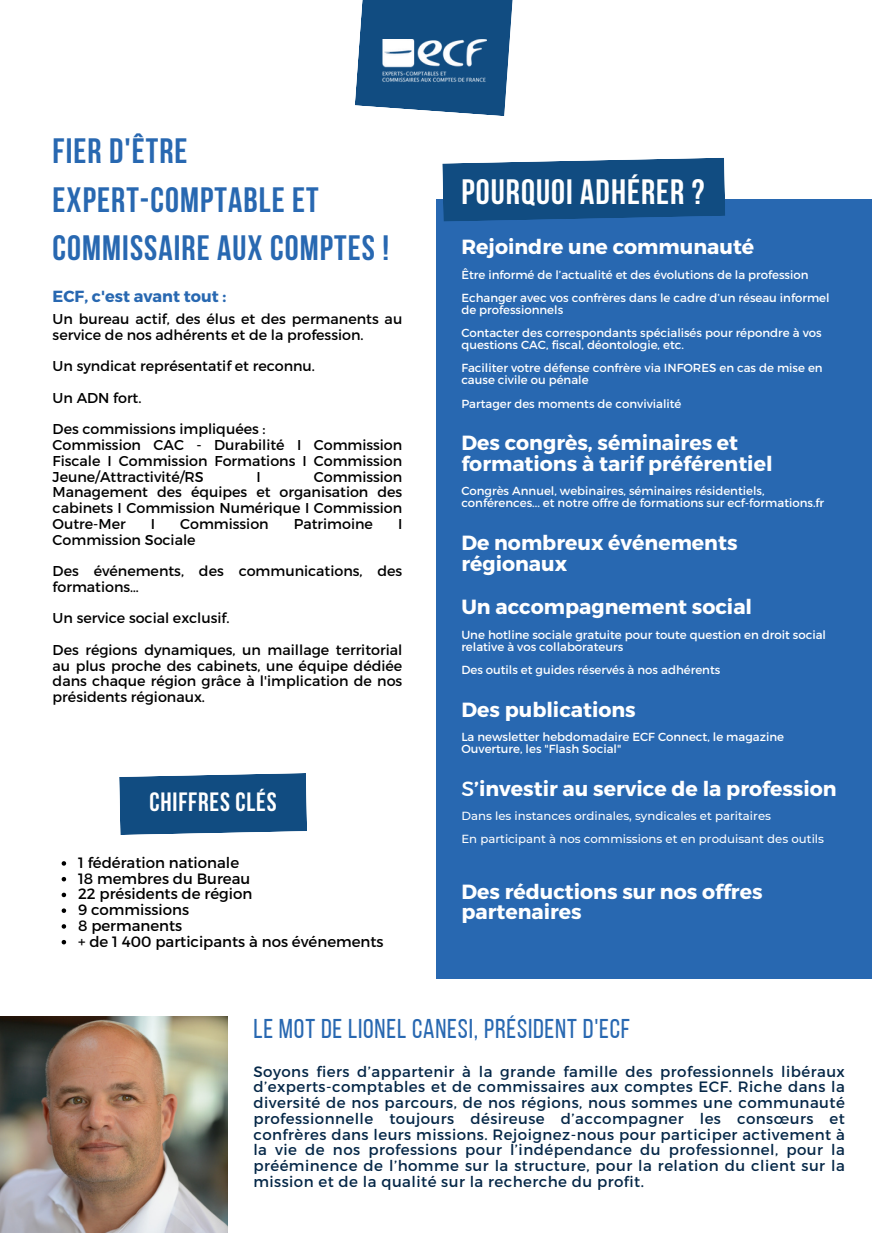
<style>
.page{position:relative;width:872px;height:1233px;background:#fff}
.page>*{position:absolute;margin:0;border:0;box-sizing:border-box;transform-origin:0 0}
.t1{font:700 35.1px/48.3px "Bebas Neue";letter-spacing:.03em;color:#2868b1}
.t2{font:700 35.1px "Bebas Neue";letter-spacing:.03em;color:#fff}
.t3{font:27.15px "Bebas Neue";letter-spacing:.03em;color:#2868b1}
.t4{font:700 26.4px "Bebas Neue";letter-spacing:.03em;color:#fff}
.t5{font:700 20.55px/20.5px "Montserrat";color:#fff}
.t6{font:700 16.05px "Montserrat";color:#2868b1}
.t7{font:15px/15.8px "Montserrat";letter-spacing:.03em;color:#052747;text-align:justify}
.t8{font:15px "Montserrat";color:#000}
.t9{font:14.25px/15.8px "Montserrat";color:#000;text-align:justify}
.t10{font:11.7px/11.7px "Montserrat";color:#fff}
.t11{font:500 11.7px "Montserrat";color:#fff}
.s1{font-weight:400}
</style>
<div class="page">
<div style="left:436px;top:199px;width:436px;height:779px;background:#2868b1"></div>
<svg style="left:119px;top:773px;width:188px;height:62px;background:#23598a"></svg>
<svg style="left:355px;top:0;width:158px;height:116px;background:#2f6291"></svg>
<img style="left:382px;top:40px;width:104px;height:42px">
<svg style="left:442px;top:158px;width:283px;height:64px;background:#1d5589"></svg>
<svg style="left:62px;top:861px;width:4px;height:5px"></svg>
<svg style="left:62px;top:877px;width:4px;height:4px"></svg>
<svg style="left:62px;top:893px;width:4px;height:4px"></svg>
<svg style="left:62px;top:908px;width:4px;height:5px"></svg>
<svg style="left:62px;top:924px;width:4px;height:5px"></svg>
<svg style="left:62px;top:940px;width:4px;height:4px"></svg>
<img style="left:0;top:1016px;width:227px;height:217px">
<h4 class="t1" style="left:53px;top:131px;width:338px">FIER D'ÊTRE<br>EXPERT-COMPTABLE ET<br>COMMISSAIRE AUX COMPTES !</h4>
<p class="t6" style="left:53px;top:286px;width:175px">ECF, c'est avant tout :</p>
<p class="t9" style="left:53px;top:311px;width:351px">Un bureau actif, des élus et des permanents au service de nos adhérents et de la profession.</p>
<p class="t9" style="left:53px;top:358px;width:264px">Un syndicat représentatif et reconnu.</p>
<p class="t9" style="left:53px;top:389px;width:90px">Un ADN fort.</p>
<p class="t9" style="left:53px;top:421px;width:214px">Des commissions impliquées :</p>
<p class="t9" style="left:53px;top:437px;width:351px">Commission CAC - Durabilité I Commission Fiscale I Commission Formations I Commission Jeune/Attractivité/RS</p>
<p class="t9" style="left:53px;top:468px;width:351px;text-indent:261px">Commission Management des équipes et organisation des cabinets I Commission Numérique I Commission Outre-Mer</p>
<p class="t9" style="left:256px;top:468px;width:6px">I</p>
<p class="t9" style="left:151px;top:515px;width:6px">I</p>
<p class="t9" style="left:180px;top:515px;width:90px">Commission</p>
<p class="t9" style="left:294px;top:515px;width:81px">Patrimoine</p>
<p class="t9" style="left:398px;top:515px;width:6px">I</p>
<p class="t9" style="left:53px;top:531px;width:144px">Commission Sociale</p>
<p class="t9" style="left:53px;top:563px;width:351px">Des événements, des communications, des formations…</p>
<p class="t9" style="left:53px;top:610px;width:178px">Un service social exclusif.</p>
<h2 class="t9" style="left:53px;top:641px;width:351px">Des régions dynamiques, un maillage territorial au plus proche des cabinets, une équipe dédiée dans chaque région grâce à l'implication de nos présidents régionaux.</h2>
<h1 class="t4" style="left:150px;top:791px;width:128px">CHIFFRES CLÉS</h1>
<p class="t8" style="left:78px;top:853px;width:162px">1 fédération nationale</p>
<p class="t8" style="left:78px;top:869px;width:174px">18 membres du Bureau</p>
<p class="t8" style="left:78px;top:884px;width:176px">22 présidents de région</p>
<p class="t8" style="left:78px;top:900px;width:112px">9 commissions</p>
<p class="t8" style="left:78px;top:916px;width:106px">8 permanents</p>
<p class="t8" style="left:78px;top:932px;width:307px">+ de 1 400 participants à nos événements</p>
<p class="t2" style="left:461px;top:178px;width:245px">POURQUOI ADHÉRER ?</p>
<p class="t5" style="left:461px;top:236px;width:294px">Rejoindre une communauté</p>
<p class="t10" style="left:461px;top:268px;width:348px">Être informé de l’actualité et des évolutions de la profession</p>
<p class="t10" style="left:461px;top:292px;width:370px">Echanger avec vos confrères dans le cadre d’un réseau informel de professionnels</p>
<h4 class="t10" style="left:461px;top:327px;width:362px">Contacter des correspondants spécialisés pour répondre à vos questions CAC, fiscal, déontologie, etc.</h4>
<p class="t10" style="left:461px;top:362px;width:363px">Faciliter votre défense confrère via INFORES en cas de mise en cause civile ou pénale</p>
<p class="t10" style="left:461px;top:397px;width:221px">Partager des moments de convivialité</p>
<p class="t5" style="left:461px;top:432px;width:313px">Des congrès, séminaires et formations à tarif préférentiel</p>
<h4 class="t10" style="left:461px;top:485px;width:364px">Congrès Annuel, webinaires, séminaires résidentiels, conférences... et notre offre de formations sur ecf-formations.fr</h4>
<p class="t5" style="left:461px;top:531px;width:278px">De nombreux événements régionaux</p>
<p class="t5" style="left:461px;top:596px;width:292px">Un accompagnement social</p>
<p class="t10" style="left:461px;top:628px;width:366px">Une hotline sociale gratuite pour toute question en droit social relative à vos collaborateurs</p>
<h4 class="t10" style="left:461px;top:663px;width:260px">Des outils et guides réservés à nos adhérents</h4>
<p class="t5" style="left:461px;top:698px;width:176px">Des publications</p>
<h5 class="t10" style="left:461px;top:731px;width:324px">La newsletter hebdomadaire ECF Connect, le magazine<br>Ouverture, les "Flash Social"</h5>
<p class="t5" style="left:461px;top:777px;width:377px"><span class="s1">S</span>’investir au service de la profession</p>
<p class="t11" style="left:461px;top:808px;width:311px">Dans les instances ordinales, syndicales et paritaires</p>
<h4 class="t11" style="left:461px;top:832px;width:364px">En participant à nos commissions et en produisant des outils</h4>
<h6 class="t5" style="left:461px;top:880px;width:303px">Des réductions sur nos offres partenaires</h6>
<h2 class="t3" style="left:253px;top:1018px;width:378px">LE MOT DE LIONEL CANESI, PRÉSIDENT D'ECF</h2>
<p class="t7" style="left:253px;top:1063px;width:593px">Soyons fiers d’appartenir à la grande famille des professionnels libéraux d’experts-comptables et de commissaires aux comptes ECF. Riche dans la diversité de nos parcours, de nos régions, nous sommes une communauté professionnelle toujours désireuse d’accompagner les consœurs et confrères dans leurs missions. Rejoignez-nous pour participer activement à la vie de nos professions pour l’indépendance du professionnel, pour la prééminence de l’homme sur la structure, pour la relation du client sur la mission et de la qualité sur la recherche du profit.</p>
</div>
